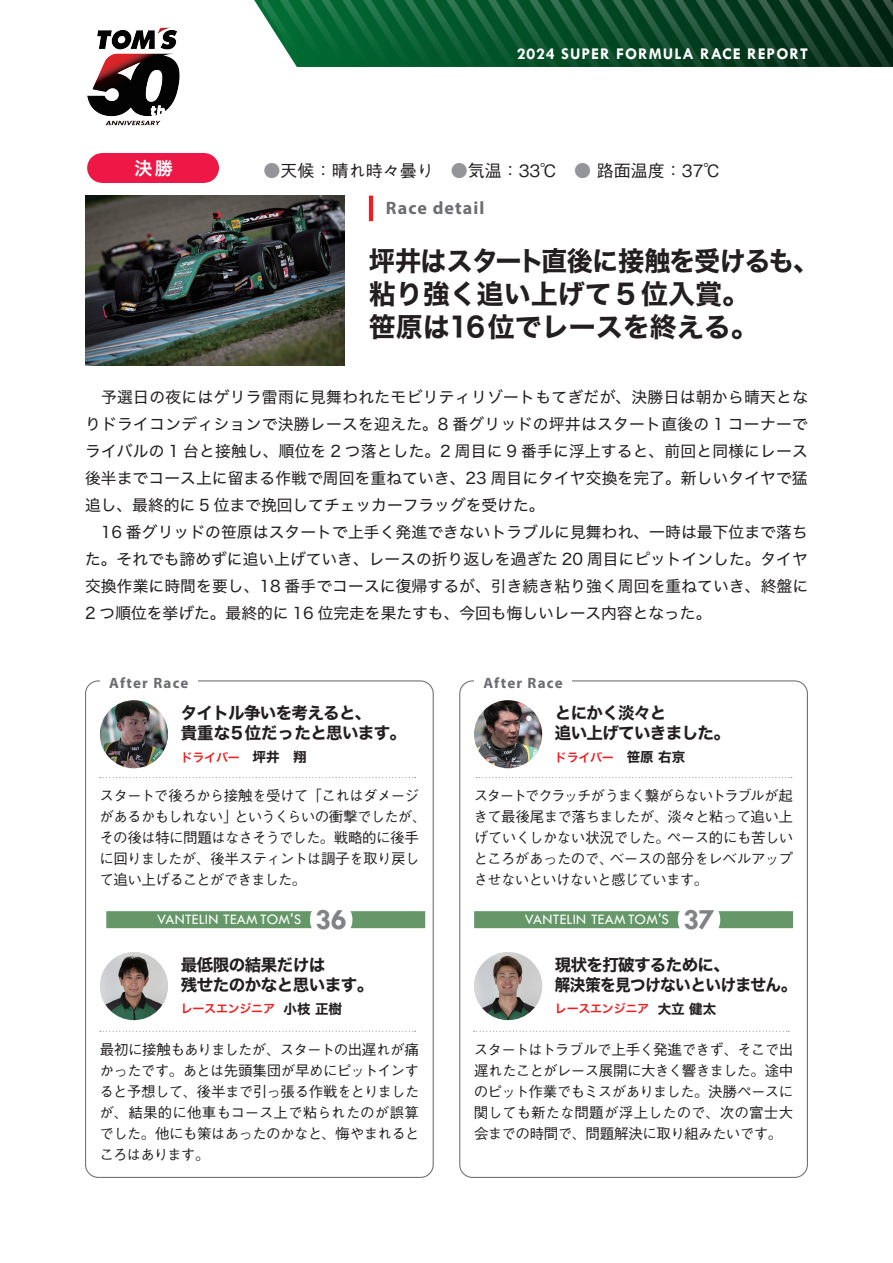
<style>
.page{position:relative;width:893px;height:1263px;background:#fff}
.page>*{position:absolute;margin:0;border:0;box-sizing:border-box;transform-origin:0 0}
.t1{font:700 30px "Tw Cen";color:#808285}
.t2{font:27px/33px "Hiragino Sans W7";color:#231f20}
.t3{font:700 18px "Myriad Pro";letter-spacing:.06em;color:#6c6d70}
.t4{font:18px "Hiragino Sans W6";color:#fff}
.t5{font:500 16.95px "Gothic BBB Pro";color:#231f20}
.t6{font:16.5px/20px "Hiragino Sans W7";letter-spacing:-.04em;color:#231f20}
.t7{font:700 16.5px "Tw Cen";letter-spacing:.06em;color:#fff}
.t8{font:15.75px/27px "Hiragino Sans W4";letter-spacing:.005em;color:#231f20}
.t9{font:15px "Tw Cen";letter-spacing:.02em;color:#fff}
.t10{font:700 15px "Myriad Pro";letter-spacing:.08em;color:#6c6d70}
.t11{font:500 14.55px/21px "Gothic BBB Pro";letter-spacing:-.045em;color:#231f20}
.t12{font:13.5px "Hiragino Sans W7";color:#231f20}
.t13{font:12px "Hiragino Sans W6";letter-spacing:-.02em;color:#ee1d23}
.s1{color:#939598}
</style>
<div class="page">
<img style="left:85px;top:196px;width:259px;height:170px">
<div style="left:102px;top:153px;width:102px;height:30px;background:#ed1845"></div>
<div style="left:87px;top:153px;width:30px;height:30px;background:#ed1845;border-radius:50%"></div>
<div style="left:189px;top:153px;width:30px;height:30px;background:#ed1845;border-radius:50%"></div>
<hr style="left:369px;top:196px;width:4px;height:25px;background:#ee1d23">
<svg style="left:100px;top:777px;width:316px;height:1px"></svg>
<svg style="left:100px;top:1031px;width:316px;height:1px"></svg>
<div style="left:106px;top:911px;width:319px;height:17px;background:#659769"></div>
<div style="left:310px;top:898px;width:42px;height:43px;background:#fff;border-radius:50%"></div>
<svg style="left:474px;top:1031px;width:315px;height:1px"></svg>
<svg style="left:476px;top:777px;width:316px;height:1px"></svg>
<div style="left:474px;top:911px;width:319px;height:17px;background:#659769"></div>
<div style="left:678px;top:898px;width:42px;height:43px;background:#fff;border-radius:50%"></div>
<img style="left:262px;top:0;width:631px;height:67px">
<img style="left:87px;top:27px;width:93px;height:99px">
<img style="left:474px;top:952px;width:68px;height:68px;border-radius:34px">
<img style="left:100px;top:952px;width:68px;height:68px;border-radius:34px">
<img style="left:100px;top:700px;width:68px;height:68px;border-radius:34px">
<img style="left:474px;top:700px;width:68px;height:68px;border-radius:34px">
<p class="t4" style="left:134px;top:152px;width:40px">決勝</p>
<p class="t7" style="left:517px;top:44px;width:293px">2024 SUPER FORMULA RACE REPORT</p>
<p class="t5" style="left:264px;top:157px;width:458px"><span class="s1">●</span>天候：晴れ時々曇り　<span class="s1">●</span>気温：33℃　<span class="s1">●</span> 路面温度：37°C</p>
<p class="t3" style="left:386px;top:197px;width:100px">Race detail</p>
<h2 class="t2" style="left:369px;top:245px;width:452px">坪井はスタート直後に接触を受けるも、粘り強く追い上げて5 位入賞。<br>笹原は16位でレースを終える。</h2>
<p class="t8" style="left:85px;top:382px;width:725px">　予選日の夜にはゲリラ雷雨に見舞われたモビリティリゾートもてぎだが、決勝日は朝から晴天となりドライコンディションで決勝レースを迎えた。8 番グリッドの坪井はスタート直後の 1 コーナーでライバルの 1 台と接触し、順位を 2 つ落とした。2 周目に 9 番手に浮上すると、前回と同様にレース後半までコース上に留まる作戦で周回を重ねていき、23 周目にタイヤ交換を完了。新しいタイヤで猛追し、最終的に 5 位まで挽回してチェッカーフラッグを受けた。<br>　16 番グリッドの笹原はスタートで上手く発進できないトラブルに見舞われ、一時は最下位まで落ちた。それでも諦めずに追い上げていき、レースの折り返しを過ぎた 20 周目にピットインした。タイヤ交換作業に時間を要し、18 番手でコースに復帰するが、引き続き粘り強く周回を重ねていき、終盤に2 つ順位を挙げた。最終的に 16 位完走を果たすも、今回も悔しいレース内容となった。</p>
<p class="t10" style="left:109px;top:673px;width:81px">After Race</p>
<p class="t10" style="left:483px;top:673px;width:81px">After Race</p>
<p class="t6" style="left:181px;top:703px;width:227px">タイトル争いを考えると、<br>貴重な5位だったと思います。</p>
<p class="t12" style="left:253px;top:747px;width:55px">坪井　翔</p>
<p class="t13" style="left:181px;top:746px;width:61px">ドライバー</p>
<p class="t6" style="left:555px;top:703px;width:176px">とにかく淡々と<br>追い上げていきました。</p>
<p class="t12" style="left:627px;top:747px;width:60px">笹原右京</p>
<p class="t13" style="left:555px;top:746px;width:61px">ドライバー</p>
<p class="t11" style="left:234px;top:783px;width:194px;text-indent:-135px">スタートで後ろから接触を受けて「これはダメージというくらいの衝撃でしたが、</p>
<p class="t11" style="left:99px;top:804px;width:321px">があるかもしれない」<br>その後は特に問題はなさそうでした。戦略的に後手に回りましたが、後半スティントは調子を取り戻して追い上げることができました。</p>
<p class="t11" style="left:474px;top:783px;width:321px;text-align:right">スタートでクラッチがうまく繋がらないトラブルが起きて最後尾まで落ちましたが、淡々と粘って追い上ペース的にも苦しい</p>
<p class="t11" style="left:609px;top:825px;width:185px;text-indent:-136px">げていくしかない状況でした。<br>ベースの部分をレベルアップ</p>
<p class="t11" style="left:473px;top:846px;width:236px">ところがあったので、<br>させないといけないと感じています。</p>
<p class="t9" style="left:157px;top:910px;width:146px">VANTELIN TEAMTOM S'</p>
<h1 class="t1" style="left:316px;top:902px;width:33px">36</h1>
<p class="t9" style="left:525px;top:910px;width:146px">VANTELIN TEAMTOM S'</p>
<h1 class="t1" style="left:683px;top:902px;width:33px">37</h1>
<p class="t6" style="left:181px;top:956px;width:194px">最低限の結果だけは<br>残せたのかなと思います。</p>
<p class="t12" style="left:284px;top:998px;width:60px">小枝正樹</p>
<p class="t13" style="left:181px;top:998px;width:96px">レースエンジニア</p>
<p class="t6" style="left:555px;top:956px;width:243px">現状を打破するために、<br>解決策を見つけないといけません。</p>
<p class="t12" style="left:658px;top:998px;width:60px">大立健太</p>
<p class="t13" style="left:555px;top:998px;width:96px">レースエンジニア</p>
<p class="t11" style="left:99px;top:1037px;width:321px;text-align:justify">最初に接触もありましたが、スタートの出遅れが痛かったです。あとは先頭集団が早めにピットインすると予想して、後半まで引っ張る作戦をとりましたが、結果的に他車もコース上で粘られたのが誤算でした。他にも策はあったのかなと、悔やまれるところはあります。</p>
<p class="t11" style="left:474px;top:1037px;width:321px;text-align:justify">スタートはトラブルで上手く発進できず、そこで出遅れたことがレース展開に大きく響きました。途中のピット作業でもミスがありました。決勝ペースに関しても新たな問題が浮上したので、次の富士大会までの時間で、問題解決に取り組みたいです。</p>
</div>
